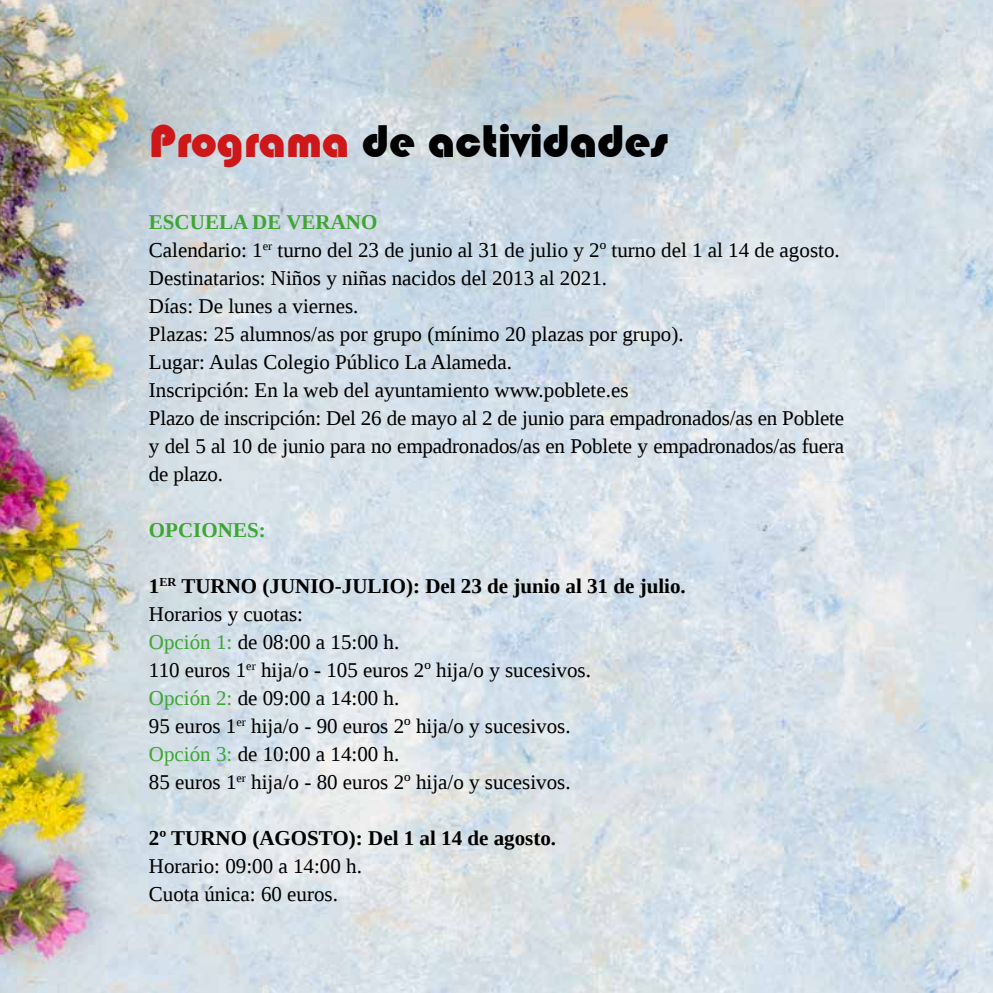
<style>
.page{position:relative;width:993px;height:993px;background:#fff}
.page>*{position:absolute;margin:0;border:0;box-sizing:border-box;transform-origin:0 0}
.t1{font:47.25px "Blippo";letter-spacing:-.01em;color:#000}
.t2{font:21px/28px "Liberation Serif";color:#000}
.t3{font:700 21px "Liberation Serif";color:#000}
.t4{font:700 21px "Liberation Serif";color:#3fa535}
.s1{color:#cd1719}
.s2{font-weight:700;color:#3fa535}
.s3{font-weight:700}
.s4{color:#3fa535}
</style>
<div class="page">
<img style="left:0;top:0;width:992px;height:992px">
<h1 class="t1" style="left:149px;top:115px;width:520px"><span class="s1">Programa</span> de actividades</h1>
<p class="t2" style="left:149px;top:208px;width:696px"><span class="s2">ESCUELA DE VERANO<br></span>Calendario: 1<sup>er</sup> turno del 23 de junio al 31 de julio y 2º turno del 1 al 14 de agosto.<br>Destinatarios: Niños y niñas nacidos del 2013 al 2021.<br>Días: De lunes a viernes.<br>Plazas: 25 alumnos/as por grupo (mínimo 20 plazas por grupo).<br>Lugar: Aulas Colegio Público La Alameda.<br>Inscripción: En la web del ayuntamiento www.poblete.es<br>Plazo de inscripción: Del 26 de mayo al 2 de junio para empadronados/as en Poblete y del 5 al 10 de junio para no empadronados/as en Poblete y empadronados/as fuera de plazo.</p>
<p class="t4" style="left:149px;top:515px;width:118px">OPCIONES:</p>
<p class="t2" style="left:149px;top:572px;width:538px"><span class="s3">1</span><sup>ER</sup> <span class="s3">TURNO (JUNIO-JULIO): Del 23 de junio al 31 de julio.<br></span>Horarios y cuotas:<br><span class="s4">Opción 1:</span> de 08:00 a 15:00 h.<br>110 euros 1<sup>er</sup> hija/o - 105 euros 2º hija/o y sucesivos.<br><span class="s4">Opción 2:</span> de 09:00 a 14:00 h.<br>95 euros 1<sup>er</sup> hija/o - 90 euros 2º hija/o y sucesivos.<br><span class="s4">Opción 3:</span> de 10:00 a 14:00 h.<br>85 euros 1<sup>er</sup> hija/o - 80 euros 2º hija/o y sucesivos.</p>
<p class="t3" style="left:149px;top:824px;width:408px">2º TURNO (AGOSTO): Del 1 al 14 de agosto.</p>
<p class="t2" style="left:149px;top:852px;width:214px">Horario: 09:00 a 14:00 h.<br>Cuota única: 60 euros.</p>
</div>
